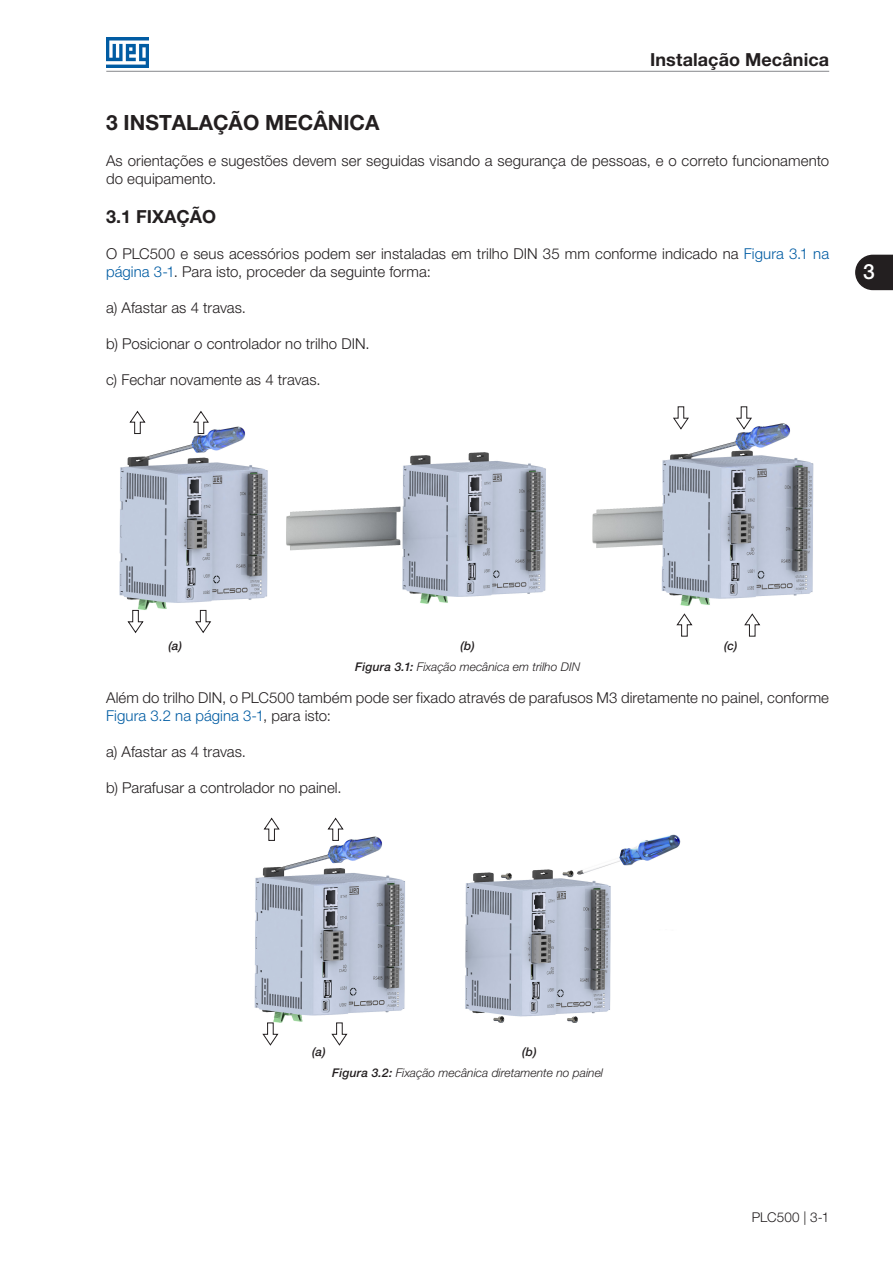
<style>
.page{position:relative;width:893px;height:1263px;background:#fff}
.page>*{position:absolute;margin:0;border:0;box-sizing:border-box;transform-origin:0 0}
.t1{font:700 21px "Helvetica Neue LT Pro";color:#231f20}
.t2{font:500 21px "Helvetica Neue LT Pro";color:#fff}
.t3{font:700 18px "Helvetica Neue LT Pro";letter-spacing:.005em;color:#231f20}
.Texto{font:300 15px/18px "Helvetica Neue LT Pro";letter-spacing:.005em;color:#231f20}
.t4{font:300 13.5px "Helvetica Neue LT Pro";letter-spacing:.005em;color:#231f20}
.t5{font:italic 300 12px "Helvetica Neue LT Pro";color:#231f20}
.n__Legenda{font:italic 500 12px "Helvetica Neue LT Pro";color:#231f20}
.s1{color:#015ca3}
.s2{font-weight:500}
</style>
<div class="page">
<hr style="left:106px;top:71px;width:723px;height:1px;background:#939598">
<img style="left:106px;top:38px;width:43px;height:29px">
<svg style="left:855px;top:255px;width:38px;height:35px"></svg>
<img style="left:119px;top:423px;width:695px;height:187px">
<svg style="left:129px;top:410px;width:17px;height:24px"></svg>
<svg style="left:192px;top:411px;width:17px;height:23px"></svg>
<svg style="left:676px;top:613px;width:17px;height:24px"></svg>
<svg style="left:744px;top:613px;width:16px;height:24px"></svg>
<svg style="left:672px;top:406px;width:17px;height:24px"></svg>
<svg style="left:735px;top:406px;width:17px;height:24px"></svg>
<svg style="left:127px;top:610px;width:17px;height:23px"></svg>
<svg style="left:195px;top:610px;width:16px;height:23px"></svg>
<img style="left:254px;top:835px;width:427px;height:187px">
<svg style="left:262px;top:1022px;width:17px;height:24px"></svg>
<svg style="left:331px;top:1022px;width:17px;height:24px"></svg>
<svg style="left:263px;top:817px;width:17px;height:24px"></svg>
<svg style="left:327px;top:817px;width:17px;height:24px"></svg>
<p class="t3" style="left:650px;top:48px;width:181px">Instalação Mecânica</p>
<p class="t1" style="left:106px;top:109px;width:275px">3 INSTALAÇÃO MECÂNICA</p>
<p class="Texto" style="left:106px;top:151px;width:725px">As orientações e sugestões devem ser seguidas visando a segurança de pessoas, e o correto funcionamento do equipamento.</p>
<p class="t3" style="left:106px;top:206px;width:112px">3.1 FIXAÇÃO</p>
<p class="Texto" style="left:106px;top:245px;width:725px">O PLC500 e seus acessórios podem ser instaladas em trilho DIN 35 mm conforme indicado na <span class="s1">Figura 3.1 na página 3-1</span>. Para isto, proceder da seguinte forma:</p>
<p class="Texto" style="left:106px;top:299px;width:141px">a) Afastar as 4 travas.</p>
<p class="Texto" style="left:106px;top:335px;width:265px">b) Posicionar o controlador no trilho DIN.</p>
<p class="Texto" style="left:106px;top:371px;width:216px">c) Fechar novamente as 4 travas.</p>
<h1 class="t2" style="left:863px;top:258px;width:13px">3</h1>
<p class="n__Legenda" style="left:168px;top:638px;width:15px">(a)</p>
<p class="n__Legenda" style="left:460px;top:638px;width:16px">(b)</p>
<p class="n__Legenda" style="left:724px;top:638px;width:15px">(c)</p>
<p class="t5" style="left:355px;top:659px;width:226px"><span class="s2">Figura 3.1:</span> Fixação mecânica em trilho DIN</p>
<p class="Texto" style="left:106px;top:688px;width:724px">Além do trilho DIN, o PLC500 também pode ser fixado através de parafusos M3 diretamente no painel, conforme<br><span class="s1">Figura 3.2 na página 3-1</span>, para isto:</p>
<p class="Texto" style="left:106px;top:742px;width:141px">a) Afastar as 4 travas.</p>
<p class="Texto" style="left:106px;top:778px;width:237px">b) Parafusar a controlador no painel.</p>
<p class="n__Legenda" style="left:312px;top:1044px;width:15px">(a)</p>
<p class="n__Legenda" style="left:522px;top:1044px;width:16px">(b)</p>
<p class="t5" style="left:332px;top:1065px;width:272px"><span class="s2">Figura 3.2:</span> Fixação mecânica diretamente no painel</p>
<p class="t4" style="left:752px;top:1208px;width:79px">PLC500 | 3-1</p>
</div>
